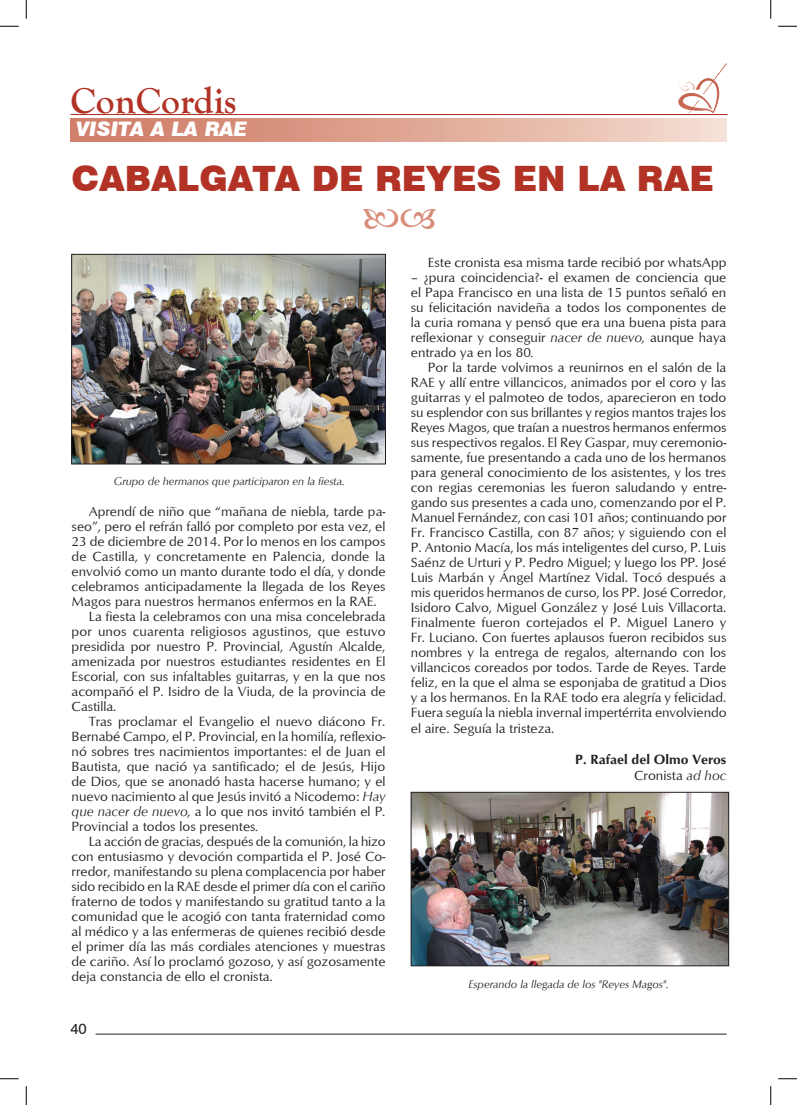
<style>
.page{position:relative;width:797px;height:1105px;background:#fff}
.page>*{position:absolute;margin:0;border:0;box-sizing:border-box;transform-origin:0 0}
.t1{font:700 37.5px "Goudy Old Style T";color:#b23326}
.TITULO{font:900 35px "Swiss 721 BT";color:#b23326}
.Subtítulo_1{font:italic 900 20px "Swiss 721 BT";color:#fff}
.t2{font:15px "Swiss 721 BT";color:#231f20}
.GENERAL{font:13.75px/15px "Optimum";color:#231f20;text-align:justify}
.AUTOR{font:700 13.75px "Optimum";color:#231f20}
.AUTOR_CARGO{font:13.75px "Optimum";color:#231f20}
.PIE_FOTO{font:italic 11.25px "Optimum";color:#231f20}
.s1{font-style:italic}
</style>
<div class="page">
<hr style="left:72px;top:114px;width:655px;height:1px;background:#b23326">
<img style="left:678px;top:63px;width:49px;height:51px">
<hr style="left:96px;top:1034px;width:630px;height:1px;background:#231f20">
<hr style="left:71px;top:114px;width:655px;height:1px;background:#b23326">
<img style="left:413px;top:794px;width:314px;height:170px">
<div style="left:411px;top:792px;width:318px;height:174px;border:1px solid #231f20"></div>
<img style="left:73px;top:256px;width:311px;height:206px">
<div style="left:71px;top:254px;width:315px;height:210px;border:1px solid #231f20"></div>
<svg style="left:0;top:25px;width:19px;height:2px"></svg>
<svg style="left:778px;top:25px;width:19px;height:2px"></svg>
<svg style="left:0;top:1078px;width:19px;height:1px"></svg>
<svg style="left:778px;top:1078px;width:19px;height:1px"></svg>
<svg style="left:25px;top:0;width:2px;height:19px"></svg>
<svg style="left:25px;top:1086px;width:2px;height:19px"></svg>
<svg style="left:770px;top:0;width:1px;height:19px"></svg>
<svg style="left:770px;top:1086px;width:1px;height:19px"></svg>
<p class="t1" style="left:71px;top:80px;width:168px">ConCordis</p>
<p class="Subtítulo_1" style="left:76px;top:117px;width:173px">VISITA A LA RAE</p>
<p class="TITULO" style="left:72px;top:157px;width:643px">CABALGATA DE REYES EN LA RAE</p>
<p class="PIE_FOTO" style="left:114px;top:475px;width:232px">Grupo de hermanos que participaron en la fiesta.</p>
<p class="GENERAL" style="left:72px;top:504px;width:315px;text-indent:17px">Aprendí de niño que “mañana de niebla, tarde pa&shy;seo”, pero el refrán falló por completo por esta vez, el 23 de diciembre de 2014. Por lo menos en los campos de Castilla, y concretamente en Palencia, donde la envolvió como un manto durante todo el día, y donde celebramos anticipadamente la llegada de los Reyes Magos para nuestros hermanos enfermos en la RAE.</p>
<p class="GENERAL" style="left:72px;top:609px;width:315px;text-indent:17px">La fiesta la celebramos con una misa concelebrada por unos cuarenta religiosos agustinos, que estuvo presidida por nuestro P. Provincial, Agustín Alcalde, amenizada por nuestros estudiantes residentes en El Escorial, con sus infaltables guitarras, y en la que nos acompañó el P. Isidro de la Viuda, de la provincia de Castilla.</p>
<p class="GENERAL" style="left:72px;top:714px;width:315px;text-indent:17px">Tras proclamar el Evangelio el nuevo diácono Fr.<br>Bernabé Campo, el P. Provincial, en la homilía, reflexio&shy;nó sobres tres nacimientos importantes: el de Juan el Bautista, que nació ya santificado; el de Jesús, Hijo de Dios, que se anonadó hasta hacerse humano; y el nuevo nacimiento al que Jesús invitó a Nicodemo: <span class="s1">Hay que nacer de nuevo,</span> a lo que nos invitó también el P.<br>Provincial a todos los presentes<span class="s1">.</span></p>
<p class="GENERAL" style="left:72px;top:834px;width:315px;text-indent:17px">La acción de gracias, después de la comunión, la hizo con entusiasmo y devoción compartida el P. José Co&shy;rredor, manifestando su plena complacencia por haber sido recibido en la RAE desde el primer día con el cariño fraterno de todos y manifestando su gratitud tanto a la comunidad que le acogió con tanta fraternidad como al médico y a las enfermeras de quienes recibió desde el primer día las más cordiales atenciones y muestras de cariño. Así lo proclamó gozoso, y así gozosamente deja constancia de ello el cronista.</p>
<p class="t2" style="left:70px;top:1019px;width:18px">40</p>
<p class="GENERAL" style="left:428px;top:255px;width:300px">Este cronista esa misma tarde recibió por whatsApp</p>
<p class="GENERAL" style="left:411px;top:270px;width:317px">– ¿pura coincidencia?- el examen de conciencia que el Papa Francisco en una lista de 15 puntos señaló en su felicitación navideña a todos los componentes de la curia romana y pensó que era una buena pista para reflexionar y conseguir <span class="s1">nacer de nuevo,</span> aunque haya entrado ya en los 80<span class="s1">.</span></p>
<p class="GENERAL" style="left:411px;top:360px;width:317px;text-indent:17px">Por la tarde volvimos a reunirnos en el salón de la RAE y allí entre villancicos, animados por el coro y las guitarras y el palmoteo de todos, aparecieron en todo su esplendor con sus brillantes y regios mantos trajes los Reyes Magos, que traían a nuestros hermanos enfermos sus respectivos regalos. El Rey Gaspar, muy ceremonio&shy;samente, fue presentando a cada uno de los hermanos para general conocimiento de los asistentes, y los tres con regias ceremonias les fueron saludando y entre&shy;gando sus presentes a cada uno, comenzando por el P.<br>Manuel Fernández, con casi 101 años; continuando por Fr. Francisco Castilla, con 87 años; y siguiendo con el P. Antonio Macía, los más inteligentes del curso, P. Luis Saénz de Urturi y P. Pedro Miguel; y luego los PP. José Luis Marbán y Ángel Martínez Vidal. Tocó después a mis queridos hermanos de curso, los PP. José Corredor, Isidoro Calvo, Miguel González y José Luis Villacorta.<br>Finalmente fueron cortejados el P. Miguel Lanero y Fr. Luciano. Con fuertes aplausos fueron recibidos sus nombres y la entrega de regalos, alternando con los villancicos coreados por todos. Tarde de Reyes. Tarde feliz, en la que el alma se esponjaba de gratitud a Dios y a los hermanos. En la RAE todo era alegría y felicidad.<br>Fuera seguía la niebla invernal impertérrita envolviendo el aire. Seguía la tristeza.</p>
<p class="AUTOR" style="left:575px;top:751px;width:153px">P. Rafael del Olmo Veros</p>
<p class="AUTOR_CARGO" style="left:634px;top:767px;width:94px">Cronista <span class="s1">ad hoc</span></p>
<p class="PIE_FOTO" style="left:468px;top:978px;width:202px">Esperando la llegada de los "Reyes Magos".</p>
</div>
